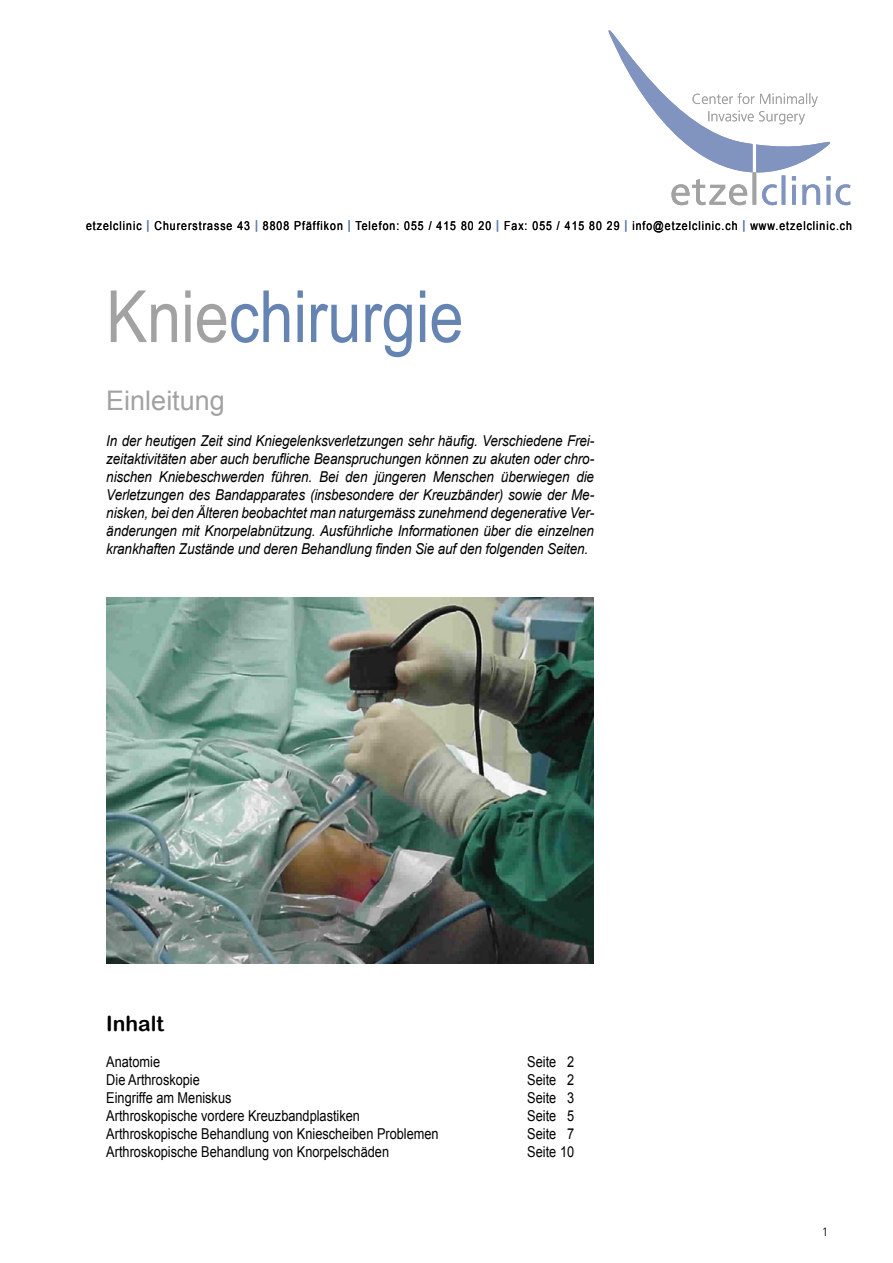
<style>
.page{position:relative;width:893px;height:1263px;background:#fff}
.page>*{position:absolute;margin:0;border:0;box-sizing:border-box;transform-origin:0 0}
.t1{font:72px "Arial";color:#6684b2;scale:.85 1}
.t2{font:27px "Arial";color:#a2a2a2}
.t3{font:21px "Arial Rounded MT Bold";color:#000}
.t4{font:italic 15px/18px "Arial";letter-spacing:-.01em;color:#000;text-align:justify;scale:.9 1}
.t5{font:15px "Arial";color:#000;scale:.85 1}
.t6{font:12.3px "Arial";letter-spacing:.1em;color:#000;scale:.85 1}
.t7{font:300 12px "Frutiger";color:#000}
.s1{font-weight:700;color:#6684b2}
.s2{color:#a2a2a2}
</style>
<div class="page">
<svg style="left:608px;top:30px;width:242px;height:175px"></svg>
<hr style="left:753px;top:172px;width:3px;height:33px;background:#a3a2a2">
<img style="left:106px;top:598px;width:487px;height:365px">
<p class="t6" style="left:86px;top:219px;width:903px">etzelclinic <span class="s1">|</span> Churerstrasse 43 <span class="s1">|</span> 8808 Pfäffikon <span class="s1">|</span> Telefon: 055 / 415 80 20 <span class="s1">|</span> Fax: 055 / 415 80 29 <span class="s1">|</span> info@etzelclinic.ch <span class="s1">|</span> www.etzelclinic.ch</p>
<h1 class="t1" style="left:106px;top:276px;width:422px"><span class="s2">Knie</span>chirurgie</h1>
<h2 class="t2" style="left:106px;top:386px;width:120px">Einleitung</h2>
<p class="t4" style="left:106px;top:432px;width:544px">In der heutigen Zeit sind Kniegelenksverletzungen sehr häufig. Verschiedene Frei&shy;zeitaktivitäten aber auch berufliche Beanspruchungen können zu akuten oder chro&shy;nischen Kniebeschwerden führen. Bei den jüngeren Menschen überwiegen die Verletzungen des Bandapparates (insbesondere der Kreuzbänder) sowie der Me&shy;nisken, bei den Älteren beobachtet man naturgemäss zunehmend degenerative Ver&shy;änderungen mit Knorpelabnützung. Ausführliche Informationen über die einzelnen krankhaften Zustände und deren Behandlung finden Sie auf den folgenden Seiten.</p>
<h3 class="t3" style="left:106px;top:1011px;width:59px">Inhalt</h3>
<p class="t5" style="left:106px;top:1053px;width:65px">Anatomie</p>
<p class="t5" style="left:527px;top:1053px;width:57px">Seite 2</p>
<p class="t5" style="left:106px;top:1071px;width:112px">Die Arthroskopie</p>
<p class="t5" style="left:527px;top:1071px;width:57px">Seite 2</p>
<p class="t5" style="left:106px;top:1089px;width:149px">Eingriffe am Meniskus</p>
<p class="t5" style="left:527px;top:1089px;width:57px">Seite 3</p>
<p class="t5" style="left:106px;top:1107px;width:300px">Arthroskopische vordere Kreuzbandplastiken</p>
<p class="t5" style="left:527px;top:1107px;width:57px">Seite 5</p>
<p class="t5" style="left:106px;top:1125px;width:393px">Arthroskopische Behandlung von Kniescheiben Problemen</p>
<p class="t5" style="left:527px;top:1125px;width:57px">Seite 7</p>
<p class="t5" style="left:106px;top:1143px;width:334px">Arthroskopische Behandlung von Knorpelschäden</p>
<p class="t5" style="left:527px;top:1143px;width:57px">Seite 10</p>
<p class="t7" style="left:822px;top:1225px;width:8px">1</p>
</div>
